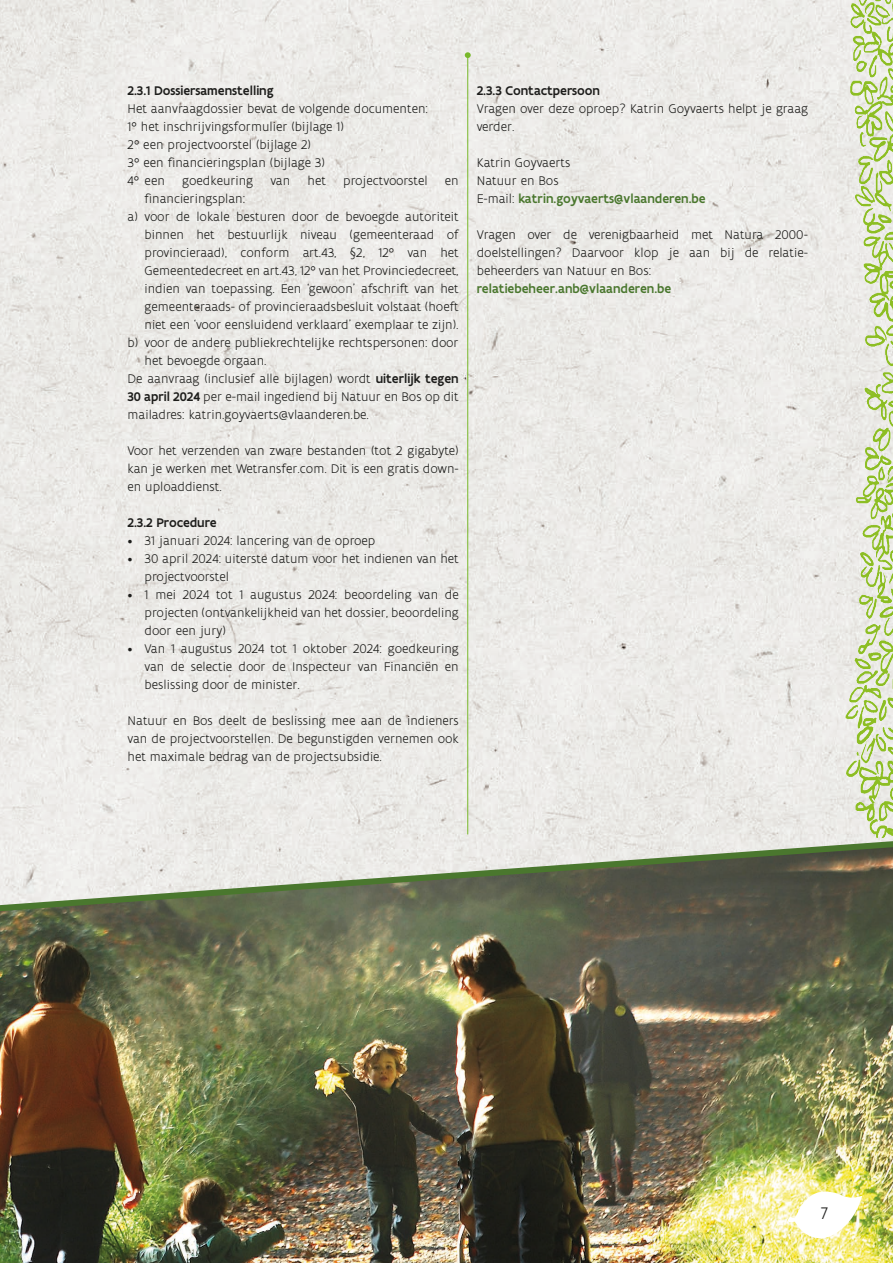
<style>
.page{position:relative;width:893px;height:1263px;background:#fff}
.page>*{position:absolute;margin:0;border:0;box-sizing:border-box;transform-origin:0 0}
.t1{font:300 18px "Flanders Art Sans";color:#1d1d1b}
.t2{font:300 13.5px/18px "Flanders Art Sans";color:#1d1d1b;text-align:justify}
.t3{font:500 13.5px "Flanders Art Sans";color:#1d1d1b}
.t4{font:500 13.5px "Flanders Art Sans";color:#4a772e}
.s1{font-weight:500}
.s2{font-weight:500;color:#4a772e}
</style>
<div class="page">
<img style="left:0;top:0;width:837px;height:837px">
<img style="left:837px;top:0;width:56px;height:837px">
<img style="left:0;top:979px;width:893px;height:284px">
<hr style="left:467px;top:55px;width:1px;height:779px;background:#78b82a">
<svg style="left:465px;top:52px;width:6px;height:6px"></svg>
<svg style="left:788px;top:1190px;width:74px;height:48px"></svg>
<svg style="left:0;top:837px;width:893px;height:142px;background:#828572"></svg>
<p class="t3" style="left:128px;top:83px;width:148px">2.3.1 Dossiersamenstelling</p>
<p class="t2" style="left:128px;top:100px;width:302px;text-align:left">Het aanvraagdossier bevat de volgende documenten:<br>1° het inschrijvingsformulier (bijlage 1)<br>2° een projectvoorstel (bijlage 2)<br>3° een financieringsplan (bijlage 3)<br>4° een</p>
<p class="t2" style="left:182px;top:172px;width:72px">goedkeuring</p>
<p class="t2" style="left:270px;top:172px;width:21px">van</p>
<p class="t2" style="left:308px;top:172px;width:20px">het</p>
<p class="t2" style="left:343px;top:172px;width:86px">projectvoorstel</p>
<p class="t2" style="left:445px;top:172px;width:15px">en</p>
<p class="t2" style="left:145px;top:190px;width:102px">financieringsplan:</p>
<p class="t2" style="left:128px;top:208px;width:333px">a) voor de lokale besturen door de bevoegde autoriteit</p>
<p class="t2" style="left:145px;top:226px;width:316px">binnen het bestuurlijk niveau (gemeenteraad of</p>
<p class="t2" style="left:145px;top:244px;width:316px">provincieraad), conform art.43, §2, 12° van het</p>
<p class="t2" style="left:145px;top:262px;width:316px">Gemeentedecreet en art.43, 12° van het Provinciedecreet,</p>
<p class="t2" style="left:145px;top:280px;width:316px">indien van toepassing. Een ‘gewoon’ afschrift van het</p>
<p class="t2" style="left:145px;top:298px;width:316px">gemeenteraads- of provincieraadsbesluit volstaat (hoeft</p>
<p class="t2" style="left:145px;top:316px;width:316px">niet een ‘voor eensluidend verklaard’ exemplaar te zijn).</p>
<p class="t2" style="left:128px;top:334px;width:333px">b) voor de andere publiekrechtelijke rechtspersonen: door</p>
<p class="t2" style="left:145px;top:352px;width:124px">het bevoegde orgaan.</p>
<p class="t2" style="left:128px;top:370px;width:333px">De aanvraag (inclusief alle bijlagen) wordt <span class="s1">uiterlijk tegen</span></p>
<p class="t2" style="left:128px;top:388px;width:333px"><span class="s1">30 april 2024</span> per e-mail ingediend bij Natuur en Bos op dit</p>
<p class="t2" style="left:128px;top:406px;width:243px">mailadres: katrin.goyvaerts@vlaanderen.be.</p>
<p class="t2" style="left:128px;top:442px;width:333px">Voor het verzenden van zware bestanden (tot 2 gigabyte) kan je werken met Wetransfer.com. Dit is een gratis down&shy;en uploaddienst.</p>
<p class="t3" style="left:128px;top:514px;width:91px">2.3.2 Procedure</p>
<p class="t2" style="left:128px;top:532px;width:249px">• 31 januari 2024: lancering van de oproep</p>
<p class="t2" style="left:145px;top:550px;width:316px;text-indent:-17px">• 30 april 2024: uiterste datum voor het indienen van het projectvoorstel</p>
<p class="t2" style="left:145px;top:586px;width:316px;text-indent:-17px">• 1 mei 2024 tot 1 augustus 2024: beoordeling van de projecten (ontvankelijkheid van het dossier, beoordeling door een jury)</p>
<p class="t2" style="left:145px;top:640px;width:316px;text-indent:-17px">• Van 1 augustus 2024 tot 1 oktober 2024: goedkeuring van de selectie door de Inspecteur van Financiën en beslissing door de minister.</p>
<p class="t2" style="left:128px;top:712px;width:333px">Natuur en Bos deelt de beslissing mee aan de indieners van de projectvoorstellen. De begunstigden vernemen ook het maximale bedrag van de projectsubsidie.</p>
<p class="t3" style="left:477px;top:82px;width:125px">2.3.3 Contactpersoon</p>
<p class="t2" style="left:477px;top:100px;width:333px">Vragen over deze oproep? Katrin Goyvaerts helpt je graag verder.</p>
<p class="t2" style="left:477px;top:154px;width:231px;text-align:left">Katrin Goyvaerts<br>Natuur en Bos<br>E-mail: <span class="s2">katrin.goyvaerts@vlaanderen.be</span></p>
<p class="t2" style="left:477px;top:226px;width:333px">Vragen over de verenigbaarheid met Natura 2000- doelstellingen? Daarvoor klop je aan bij de relatie&shy;beheerders van Natuur en Bos:</p>
<p class="t4" style="left:477px;top:280px;width:196px">relatiebeheer.anb@vlaanderen.be</p>
<h1 class="t1" style="left:821px;top:1202px;width:9px">7</h1>
</div>
